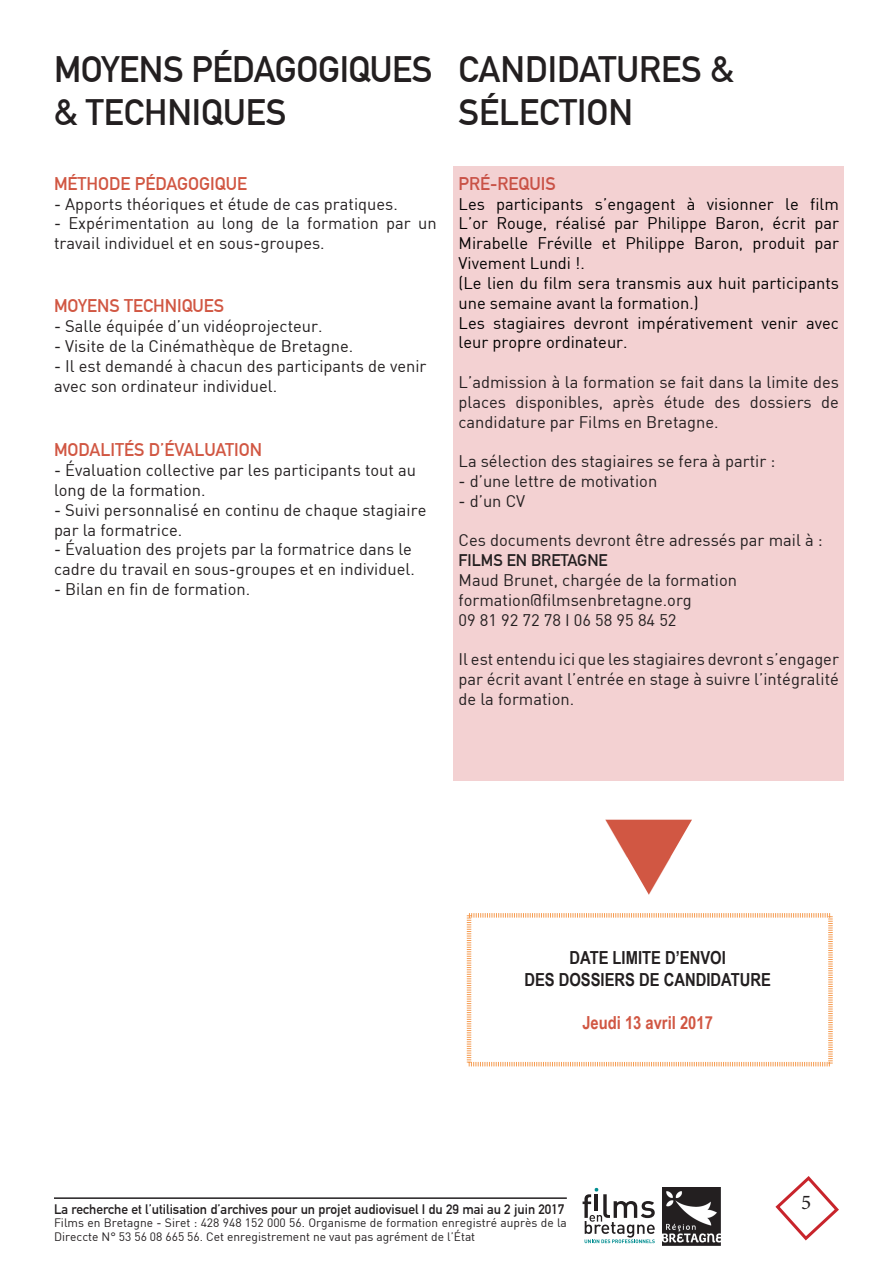
<style>
.page{position:relative;width:893px;height:1263px;background:#fff}
.page>*{position:absolute;margin:0;border:0;box-sizing:border-box;transform-origin:0 0}
.t1{font:700 36px/43.2px "DIN Alternate";color:#231f20}
.t2{font:21px "Minion Pro";color:#231f20}
.t3{font:700 18px "DIN Alternate";color:#d15743}
.t4{font:700 18px/21.6px "Arial Narrow";color:#231f20;text-align:center}
.t5{font:700 18px "Arial Narrow";color:#d15743}
.t6{font:700 18px "DIN Alternate";color:#c95247}
.t7{font:16.5px/19.8px "DIN";color:#231f20}
.t8{font:16.5px/19.8px "DIN";color:#000}
.t9{font:700 16.5px "DIN Alternate";color:#231f20}
.t10{font:700 13.5px "DIN Alternate";color:#231f20}
.t11{font:12px/13.5px "DIN";color:#231f20}
</style>
<div class="page">
<svg style="left:775px;top:1176px;width:64px;height:65px"></svg>
<svg style="left:583px;top:1188px;width:72px;height:55px"></svg>
<img style="left:663px;top:1188px;width:57px;height:57px">
<hr style="left:54px;top:1197px;width:513px;height:2px;background:#231f20">
<div style="left:453px;top:166px;width:390px;height:614px;background:#f3d1d2"></div>
<svg style="left:605px;top:820px;width:87px;height:74px"></svg>
<svg style="left:466px;top:913px;width:367px;height:154px"></svg>
<h1 class="t1" style="left:54px;top:45px;width:380px">MOYENS PÉDAGOGIQUES &amp; TECHNIQUES</h1>
<p class="t3" style="left:54px;top:170px;width:195px">MÉTHODE PÉDAGOGIQUE</p>
<p class="t7" style="left:54px;top:194px;width:345px">- Apports théoriques et étude de cas pratiques.</p>
<p class="t7" style="left:54px;top:213px;width:384px">- Expérimentation au long de la formation par un travail individuel et en sous-groupes.</p>
<p class="t3" style="left:54px;top:292px;width:172px">MOYENS TECHNIQUES</p>
<p class="t7" style="left:54px;top:316px;width:270px">- Salle équipée d’un vidéoprojecteur.</p>
<p class="t7" style="left:54px;top:336px;width:301px">- Visite de la Cinémathèque de Bretagne.</p>
<p class="t7" style="left:54px;top:355px;width:374px">- Il est demandé à chacun des participants de venir avec son ordinateur individuel.</p>
<p class="t3" style="left:54px;top:436px;width:210px">MODALITÉS D’ÉVALUATION</p>
<p class="t7" style="left:54px;top:460px;width:364px">- Évaluation collective par les participants tout au long de la formation.</p>
<p class="t7" style="left:54px;top:499px;width:374px">- Suivi personnalisé en continu de chaque stagiaire par la formatrice.</p>
<p class="t7" style="left:54px;top:539px;width:362px">- Évaluation des projets par la formatrice dans le cadre du travail en sous-groupes et en individuel.</p>
<p class="t7" style="left:54px;top:579px;width:198px">- Bilan en fin de formation.</p>
<h1 class="t1" style="left:459px;top:45px;width:277px">CANDIDATURES &amp;<br>SÉLECTION</h1>
<p class="t6" style="left:459px;top:170px;width:99px">PRÉ-REQUIS</p>
<p class="t8" style="left:459px;top:194px;width:382px">Les participants s’engagent à visionner le film L’or Rouge, réalisé par Philippe Baron, écrit par Mirabelle Fréville et Philippe Baron, produit par Vivement Lundi !.<br>(Le lien du film sera transmis aux huit participants une semaine avant la formation.)<br>Les stagiaires devront impérativement venir avec leur propre ordinateur.</p>
<p class="t7" style="left:459px;top:372px;width:382px;text-align:justify">L’admission à la formation se fait dans la limite des places disponibles, après étude des dossiers de candidature par Films en Bretagne.</p>
<p class="t7" style="left:459px;top:451px;width:318px">La sélection des stagiaires se fera à partir :</p>
<p class="t7" style="left:459px;top:471px;width:200px">- d’une lettre de motivation</p>
<p class="t7" style="left:459px;top:490px;width:68px">- d’un CV</p>
<p class="t7" style="left:459px;top:530px;width:366px">Ces documents devront être adressés par mail à :</p>
<p class="t9" style="left:459px;top:548px;width:151px">FILMS EN BRETAGNE</p>
<p class="t7" style="left:459px;top:570px;width:280px">Maud Brunet, chargée de la formation formation@filmsenbretagne.org<br>09 81 92 72 78 I 06 58 95 84 52</p>
<p class="t7" style="left:459px;top:649px;width:382px;text-align:justify">Il est entendu ici que les stagiaires devront s’engager par écrit avant l’entrée en stage à suivre l’intégralité de la formation.</p>
<p class="t4" style="left:524px;top:946px;width:248px">DATE LIMITE D’ENVOI<br>DES DOSSIERS DE CANDIDATURE</p>
<p class="t5" style="left:582px;top:1009px;width:132px">Jeudi 13 avril 2017</p>
<p class="t10" style="left:54px;top:1199px;width:512px">La recherche et l’utilisation d’archives pour un projet audiovisuel I du 29 mai au 2 juin 2017</p>
<p class="t11" style="left:54px;top:1216px;width:514px">Films en Bretagne - Siret : 428 948 152 000 56. Organisme de formation enregistré auprès de la<br>Direccte N° 53 56 08 665 56. Cet enregistrement ne vaut pas agrément de l’État</p>
<p class="t2" style="left:801px;top:1188px;width:12px">5</p>
</div>
